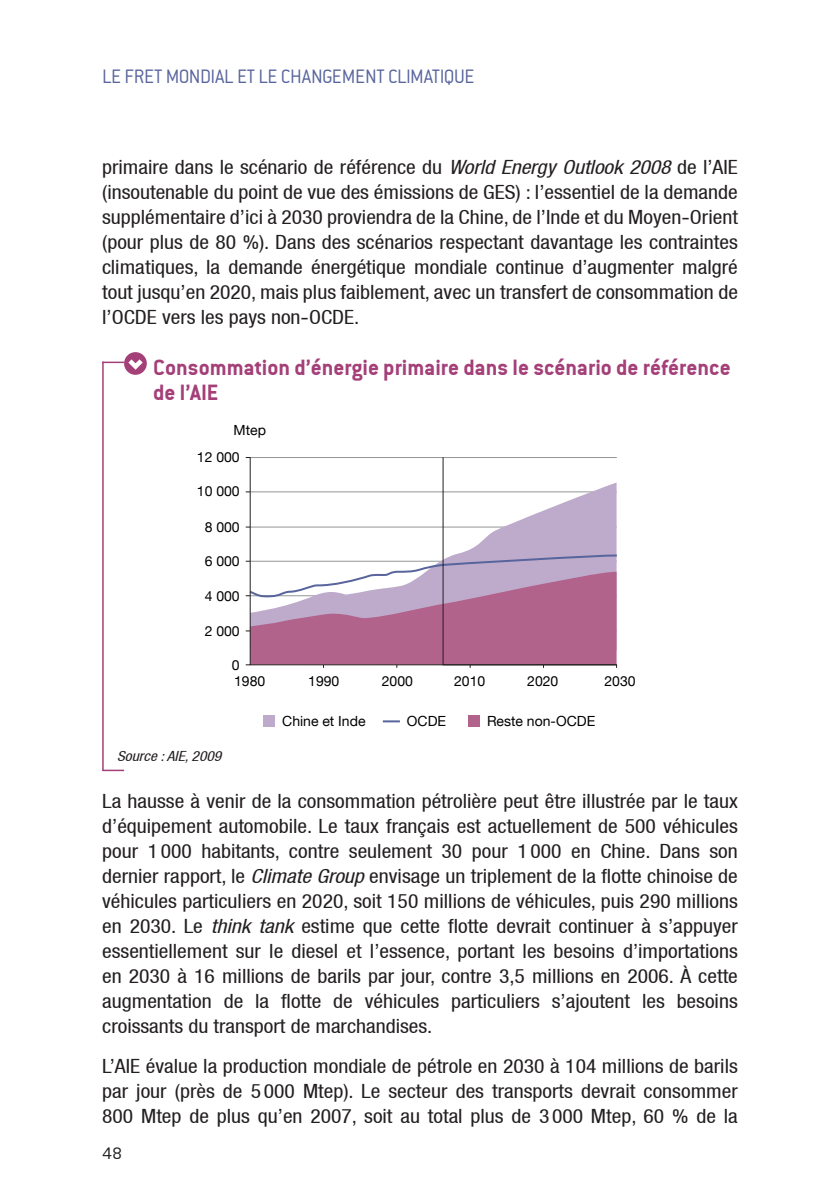
<style>
.page{position:relative;width:840px;height:1191px;background:#fff}
.page>*{position:absolute;margin:0;border:0;box-sizing:border-box;transform-origin:0 0}
.t1{font:24px/25px "Conduit ITCTT Bold";color:#a43f78}
.t2{font:21px "Conduit ITCTT Light";letter-spacing:-.01em;color:#58649c}
.t3{font:condensed 19.6px/25px "Helvetica Neue LT";color:#231f20;text-align:justify;scale:1.1 1}
.t4{font:18px "Conduit ITCTT Light";color:#231f20;scale:1.1 1}
.t5{font:14px/15.4px "Helvetica Neue LT";color:#000}
.t6{font:italic condensed 14px "Helvetica Neue LT";color:#231f20;scale:1.1 1}
.s1{font-style:italic}
.s2{font-stretch:normal}
</style>
<div class="page">
<hr style="left:102px;top:361px;width:22px;height:2px;background:#a43f78">
<hr style="left:102px;top:361px;width:2px;height:409px;background:#a43f78">
<hr style="left:102px;top:769px;width:22px;height:2px;background:#a43f78">
<div style="left:124px;top:352px;width:23px;height:23px;background:#a43f78;border-radius:50%"></div>
<svg style="left:128px;top:359px;width:15px;height:11px"></svg>
<svg style="left:245px;top:457px;width:373px;height:211px"></svg>
<div style="left:263px;top:716px;width:12px;height:11px;background:#beabcc"></div>
<div style="left:468px;top:716px;width:11px;height:11px;background:#b2638c"></div>
<svg style="left:382px;top:720px;width:17px;height:2px"></svg>
<p class="t2" style="left:102px;top:63px;width:374px">LE FRET MONDIAL ET LE CHANGEMENT CLIMATIQUE</p>
<p class="t3" style="left:102px;top:155px;width:579px">primaire dans le scénario de référence du <span class="s1">World Energy Outlook 2008</span> de l’AIE (insoutenable du point de vue des émissions de GES) : l’essentiel de la demande supplémentaire d’ici à 2030 proviendra de la Chine, de l’Inde et du Moyen<span class="s2">-</span>Orient (pour plus de 80 %). Dans des scénarios respectant davantage les contraintes climatiques, la demande énergétique mondiale continue d’augmenter malgré tout jusqu’en 2020, mais plus faiblement, avec un transfert de consommation de l’OCDE vers les pays non<span class="s2">-</span>OCDE.</p>
<p class="t1" style="left:153px;top:354px;width:578px">Consommation d’énergie primaire dans le scénario de référence de l’AIE</p>
<p class="t5" style="left:233px;top:422px;width:34px">Mtep</p>
<p class="t5" style="left:197px;top:449px;width:44px">12 000</p>
<p class="t5" style="left:197px;top:483px;width:44px">10 000</p>
<p class="t5" style="left:204px;top:519px;width:37px">8 000</p>
<p class="t5" style="left:204px;top:553px;width:37px">6 000</p>
<p class="t5" style="left:204px;top:588px;width:37px">4 000</p>
<p class="t5" style="left:204px;top:623px;width:37px">2 000</p>
<p class="t5" style="left:232px;top:657px;width:35px">0<br>1980</p>
<p class="t5" style="left:308px;top:673px;width:33px">1990</p>
<p class="t5" style="left:381px;top:673px;width:33px">2000</p>
<p class="t5" style="left:454px;top:673px;width:33px">2010</p>
<p class="t5" style="left:527px;top:673px;width:33px">2020</p>
<p class="t5" style="left:604px;top:673px;width:33px">2030</p>
<p class="t5" style="left:406px;top:713px;width:41px">OCDE</p>
<p class="t5" style="left:486px;top:713px;width:110px">Reste non-OCDE</p>
<p class="t5" style="left:282px;top:713px;width:85px">Chine et Inde</p>
<p class="t6" style="left:117px;top:747px;width:96px">Source : AIE, 2009</p>
<p class="t3" style="left:102px;top:788px;width:579px">La hausse à venir de la consommation pétrolière peut être illustrée par le taux d’équipement automobile. Le taux français est actuellement de 500 véhicules pour 1 000 habitants, contre seulement 30 pour 1 000 en Chine. Dans son dernier rapport, le <span class="s1">Climate Group</span> envisage un triplement de la flotte chinoise de véhicules particuliers en 2020, soit 150 millions de véhicules, puis 290 millions en 2030. Le <span class="s1">think tank</span> estime que cette flotte devrait continuer à s’appuyer essentiellement sur le diesel et l’essence, portant les besoins d’importations en 2030 à 16 millions de barils par jour, contre 3,5 millions en 2006. À cette augmentation de la flotte de véhicules particuliers s’ajoutent les besoins croissants du transport de marchandises.</p>
<p class="t3" style="left:102px;top:1053px;width:579px">L’AIE évalue la production mondiale de pétrole en 2030 à 104 millions de barils par jour (près de 5 000 Mtep). Le secteur des transports devrait consommer 800 Mtep de plus qu’en 2007, soit au total plus de 3 000 Mtep, 60 % de la</p>
<p class="t4" style="left:102px;top:1142px;width:20px">48</p>
</div>
